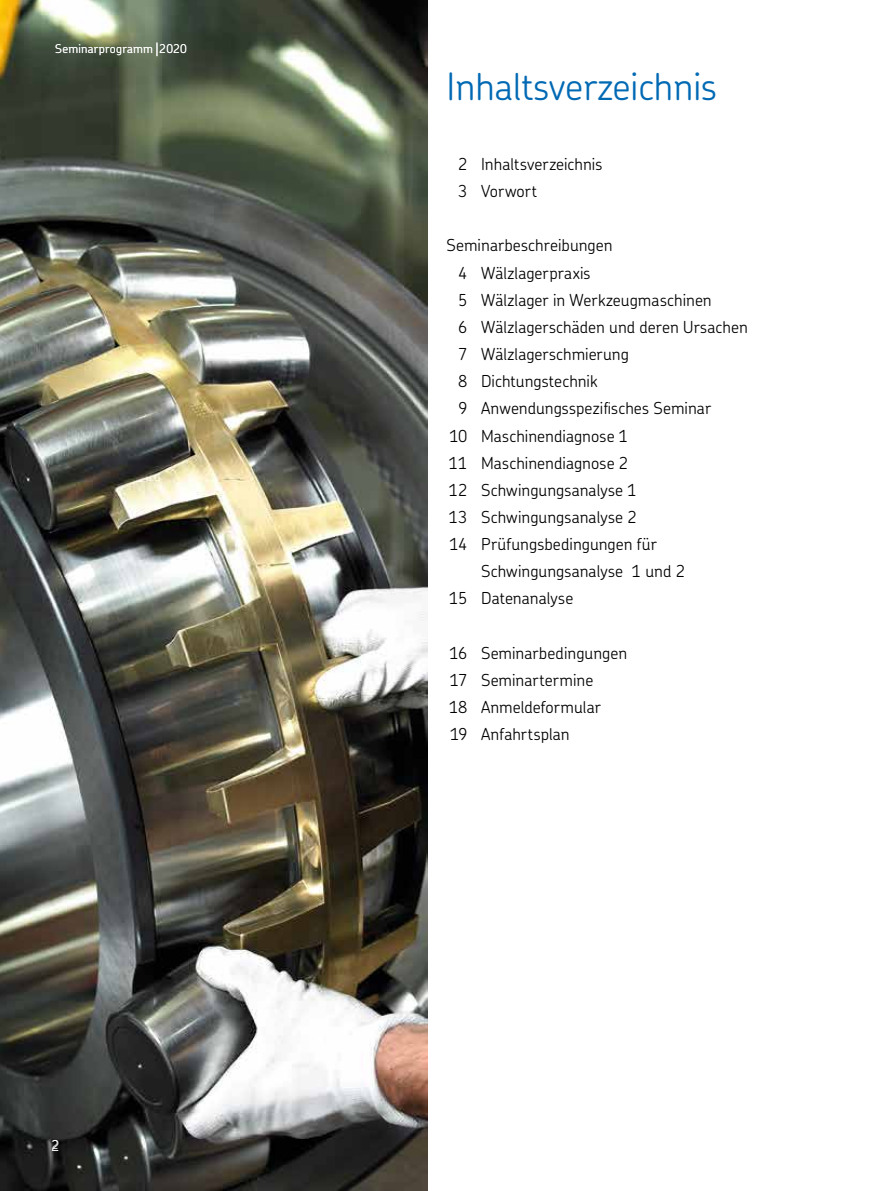
<style>
.page{position:relative;width:893px;height:1191px;background:#fff}
.page>*{position:absolute;margin:0;border:0;box-sizing:border-box;transform-origin:0 0}
.t1{font:300 37.5px "SKF Chevin OT";color:#0069b4}
.t2{font:300 16.5px/27.2px "SKF Chevin OT";letter-spacing:.005em;color:#000}
.t3{font:300 15px "SKF Chevin OT";color:#fff}
.t4{font:300 12px "SKF Chevin OT";letter-spacing:.02em;color:#fff}
</style>
<div class="page">
<img style="left:0;top:0;width:427px;height:1191px">
<svg style="left:157px;top:43px;width:1px;height:13px"></svg>
<p class="t4" style="left:55px;top:38px;width:133px">Seminarprogramm 2020</p>
<p class="t4" style="left:52px;top:1133px;width:8px">2</p>
<p class="t3" style="left:51px;top:1132px;width:10px">2</p>
<h1 class="t1" style="left:446px;top:53px;width:272px">Inhaltsverzeichnis</h1>
<p class="t2" style="left:458px;top:148px;width:146px">2 Inhaltsverzeichnis<br>3 Vorwort</p>
<p class="t2" style="left:446px;top:230px;width:168px">Seminarbeschreibungen</p>
<p class="t2" style="left:458px;top:257px;width:134px">4 Wälzlagerpraxis</p>
<p class="t2" style="left:458px;top:284px;width:255px">5 Wälzlager in Werkzeugmaschinen</p>
<p class="t2" style="left:458px;top:311px;width:291px">6 Wälzlagerschäden und deren Ursachen</p>
<p class="t2" style="left:458px;top:338px;width:172px">7 Wälzlagerschmierung</p>
<p class="t2" style="left:458px;top:365px;width:141px">8 Dichtungstechnik</p>
<p class="t2" style="left:458px;top:392px;width:254px">9 Anwendungsspezifisches Seminar</p>
<p class="t2" style="left:449px;top:420px;width:180px">10 Maschinendiagnose 1</p>
<p class="t2" style="left:449px;top:447px;width:181px">11 Maschinendiagnose 2</p>
<p class="t2" style="left:449px;top:474px;width:189px">12 Schwingungsanalyse 1</p>
<p class="t2" style="left:449px;top:501px;width:189px">13 Schwingungsanalyse 2</p>
<p class="t2" style="left:450px;top:528px;width:209px">14 Prüfungsbedingungen für</p>
<p class="t2" style="left:481px;top:555px;width:205px">Schwingungsanalyse 1 und 2</p>
<p class="t2" style="left:449px;top:582px;width:126px">15 Datenanalyse</p>
<p class="t2" style="left:449px;top:637px;width:180px">16 Seminarbedingungen<br>17 Seminartermine<br>18 Anmeldeformular<br>19 Anfahrtsplan</p>
</div>
